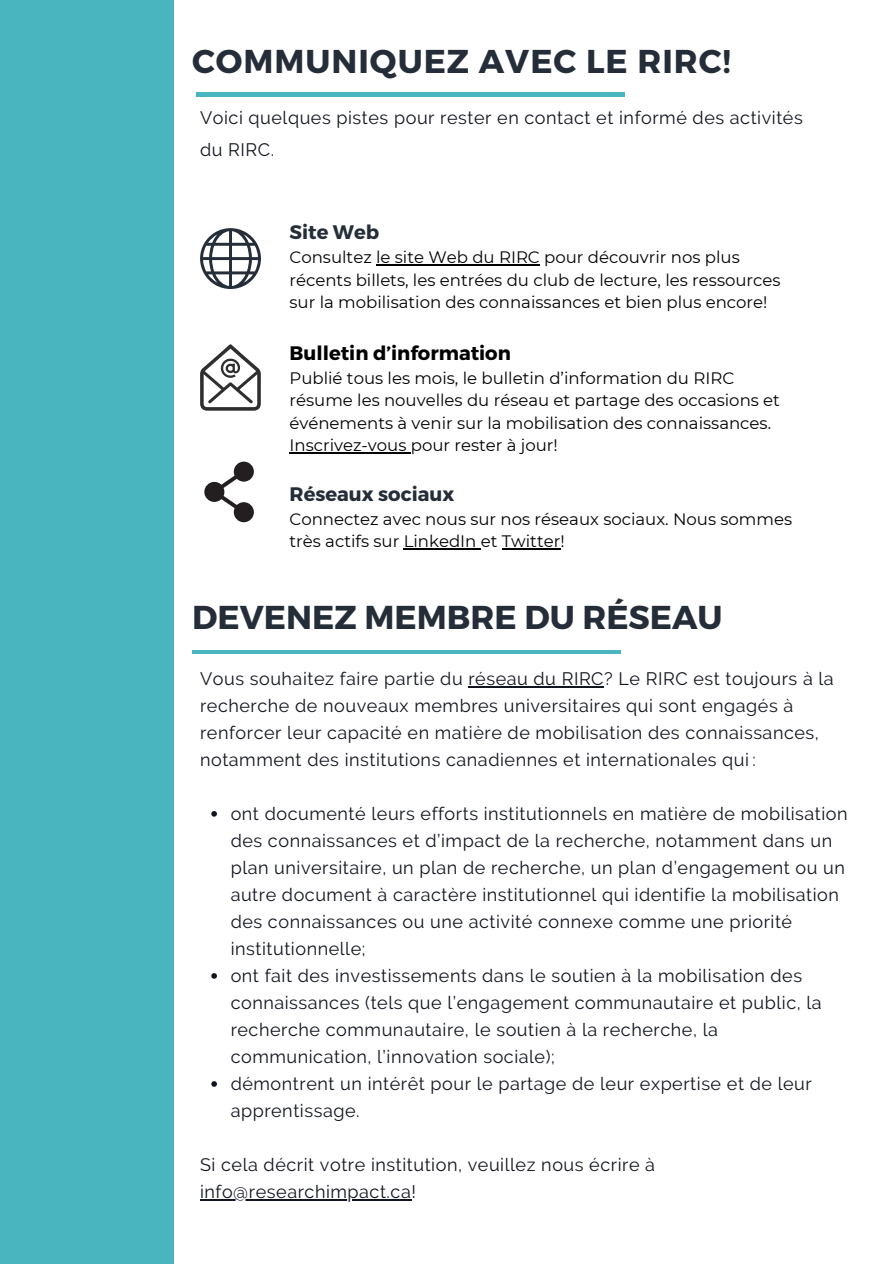
<style>
.page{position:relative;width:894px;height:1264px;background:#fff}
.page>*{position:absolute;margin:0;border:0;box-sizing:border-box;transform-origin:0 0}
.t1{font:700 33px "Montserrat";letter-spacing:.015em;color:#242d38}
.t2{font:700 19.5px "Montserrat";color:#242d38}
.t3{font:700 19.5px "Montserrat";color:#000}
.t4{font:18px/27px "Raleway";letter-spacing:.03em;color:#11151f}
.t5{font:16.5px/22.5px "Montserrat";color:#000}
</style>
<div class="page">
<hr style="left:196px;top:93px;width:428px;height:3px;background:#49b5be">
<hr style="left:192px;top:650px;width:428px;height:4px;background:#49b5be">
<hr style="left:468px;top:686px;width:136px;height:1px;background:#11151f">
<svg style="left:211px;top:811px;width:6px;height:5px"></svg>
<svg style="left:211px;top:973px;width:6px;height:5px"></svg>
<svg style="left:211px;top:1081px;width:6px;height:5px"></svg>
<hr style="left:200px;top:1199px;width:211px;height:1px;background:#11151f">
<svg style="left:200px;top:228px;width:61px;height:61px"></svg>
<svg style="left:200px;top:344px;width:61px;height:66px"></svg>
<svg style="left:204px;top:461px;width:50px;height:61px"></svg>
<hr style="left:376px;top:264px;width:163px;height:1px;background:#000">
<hr style="left:289px;top:452px;width:121px;height:1px;background:#000">
<hr style="left:403px;top:548px;width:77px;height:1px;background:#000">
<hr style="left:501px;top:548px;width:59px;height:1px;background:#000">
<div style="left:0;top:0;width:173px;height:1263px;background:#49b5be"></div>
<h1 class="t1" style="left:192px;top:40px;width:540px">COMMUNIQUEZ AVEC LE RIRC!</h1>
<p class="t4" style="left:200px;top:102px;width:604px;line-height:31.5px">Voici quelques pistes pour rester en contact et informé des activités du RIRC.</p>
<p class="t2" style="left:289px;top:220px;width:91px">Site Web</p>
<p class="t5" style="left:289px;top:246px;width:492px">Consultez le site Web du RIRC pour découvrir nos plus récents billets, les entrées du club de lecture, les ressources sur la mobilisation des connaissances et bien plus encore!</p>
<p class="t3" style="left:289px;top:340px;width:223px">Bulletin d’information</p>
<p class="t5" style="left:289px;top:366px;width:492px">Publié tous les mois, le bulletin d’information du RIRC résume les nouvelles du réseau et partage des occasions et événements à venir sur la mobilisation des connaissances.<br>Inscrivez-vous pour rester à jour!</p>
<p class="t2" style="left:289px;top:481px;width:166px">Réseaux sociaux</p>
<p class="t5" style="left:289px;top:507px;width:504px">Connectez avec nous sur nos réseaux sociaux. Nous sommes très actifs sur LinkedIn et Twitter!</p>
<h1 class="t1" style="left:192px;top:596px;width:532px">DEVENEZ MEMBRE DU RÉSEAU</h1>
<p class="t4" style="left:200px;top:665px;width:635px">Vous souhaitez faire partie du réseau du RIRC? Le RIRC est toujours à la recherche de nouveaux membres universitaires qui sont engagés à renforcer leur capacité en matière de mobilisation des connaissances, notamment des institutions canadiennes et internationales qui :</p>
<p class="t4" style="left:230px;top:800px;width:618px">ont documenté leurs efforts institutionnels en matière de mobilisation des connaissances et d’impact de la recherche, notamment dans un plan universitaire, un plan de recherche, un plan d’engagement ou un autre document à caractère institutionnel qui identifie la mobilisation des connaissances ou une activité connexe comme une priorité institutionnelle;<br>ont fait des investissements dans le soutien à la mobilisation des connaissances (tels que l’engagement communautaire et public, la recherche communautaire, le soutien à la recherche, la communication, l’innovation sociale);<br>démontrent un intérêt pour le partage de leur expertise et de leur apprentissage.</p>
<p class="t4" style="left:200px;top:1151px;width:456px">Si cela décrit votre institution, veuillez nous écrire à info@researchimpact.ca!</p>
</div>
